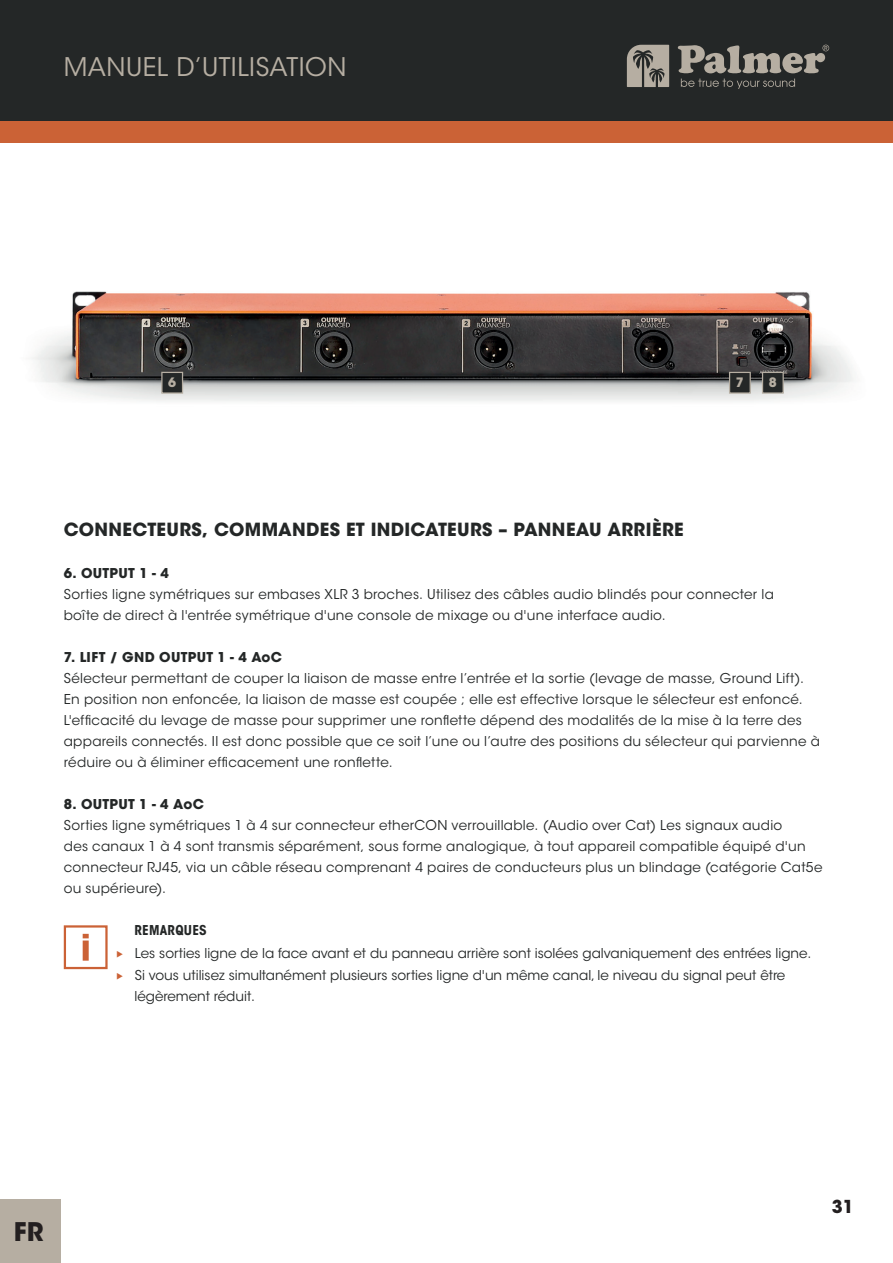
<style>
.page{position:relative;width:893px;height:1263px;background:#fff}
.page>*{position:absolute;margin:0;border:0;box-sizing:border-box;transform-origin:0 0}
.t1{font:25.5px "ITC Avant Garde Std";letter-spacing:.015em;color:#b6aea2}
.t2{font:700 25.5px "ITC Avant Garde Std";color:#231f20}
.t3{font:700 18px "ITC Avant Garde Std";letter-spacing:.02em;color:#242727}
.t4{font:700 17.7px "ITC Avant Garde Std";color:#231f20}
.t5{font:13.5px/21px "ITC Avant Garde Std";letter-spacing:.02em;color:#242727}
.t6{font:13.5px/22.5px "ITC Avant Garde Std";color:#242727}
.t7{font:700 13.5px "ITC Avant Garde Std";letter-spacing:.02em;color:#242727}
.t8{font:700 condensed 13.5px "ITC Avant Garde Std";letter-spacing:.015em;color:#242727}
.t9{font:700 12.9px "ITC Avant Garde Std";color:#b6aea2}
</style>
<div class="page">
<div style="left:0;top:0;width:893px;height:123px;background:#242727"></div>
<div style="left:0;top:121px;width:893px;height:21px;background:#cb6236"></div>
<svg style="left:678px;top:45px;width:151px;height:28px"></svg>
<svg style="left:627px;top:45px;width:42px;height:42px"></svg>
<svg style="left:681px;top:79px;width:114px;height:10px"></svg>
<div style="left:0;top:1199px;width:61px;height:64px;background:#b6aea2"></div>
<img style="left:32px;top:291px;width:822px;height:111px">
<div style="left:729px;top:372px;width:22px;height:22px;background:#242727;border:1px solid #b6aea2"></div>
<div style="left:762px;top:372px;width:22px;height:22px;background:#242727;border:1px solid #b6aea2"></div>
<div style="left:161px;top:372px;width:22px;height:22px;background:#242727;border:1px solid #b6aea2"></div>
<div style="left:64px;top:925px;width:44px;height:44px;border:2px solid #cb6236"></div>
<svg style="left:83px;top:934px;width:6px;height:27px"></svg>
<h1 class="t1" style="left:64px;top:52px;width:284px">MANUEL D’UTILISATION</h1>
<p class="t9" style="left:168px;top:374px;width:9px">6</p>
<p class="t9" style="left:736px;top:374px;width:9px">7</p>
<p class="t9" style="left:769px;top:374px;width:9px">8</p>
<h2 class="t3" style="left:64px;top:518px;width:621px">CONNECTEURS, COMMANDES ET INDICATEURS – PANNEAU ARRIÈRE</h2>
<p class="t7" style="left:64px;top:565px;width:106px">6. OUTPUT 1 - 4</p>
<p class="t5" style="left:64px;top:584px;width:712px">Sorties ligne symétriques sur embases XLR 3 broches. Utilisez des câbles audio blindés pour connecter la boîte de direct à l'entrée symétrique d'une console de mixage ou d'une interface audio.</p>
<p class="t7" style="left:64px;top:649px;width:220px">7. LIFT / GND OUTPUT 1 - 4 AoC</p>
<p class="t5" style="left:64px;top:668px;width:758px">Sélecteur permettant de couper la liaison de masse entre l’entrée et la sortie (levage de masse, Ground Lift).<br>En position non enfoncée, la liaison de masse est coupée ; elle est effective lorsque le sélecteur est enfoncé.<br>L'efficacité du levage de masse pour supprimer une ronflette dépend des modalités de la mise à la terre des appareils connectés. Il est donc possible que ce soit l’une ou l’autre des positions du sélecteur qui parvienne à réduire ou à éliminer efficacement une ronflette.</p>
<p class="t7" style="left:64px;top:796px;width:142px">8. OUTPUT 1 - 4 AoC</p>
<p class="t5" style="left:64px;top:815px;width:760px">Sorties ligne symétriques 1 à 4 sur connecteur etherCON verrouillable. (Audio over Cat) Les signaux audio<br>des canaux 1 à 4 sont transmis séparément, sous forme analogique, à tout appareil compatible équipé d'un connecteur RJ45, via un câble réseau comprenant 4 paires de conducteurs plus un blindage (catégorie Cat5e ou supérieure).</p>
<p class="t8" style="left:134px;top:922px;width:74px">REMARQUES</p>
<p class="t6" style="left:135px;top:942px;width:678px">Les sorties ligne de la face avant et du panneau arrière sont isolées galvaniquement des entrées ligne.<br>Si vous utilisez simultanément plusieurs sorties ligne d'un même canal, le niveau du signal peut être</p>
<p class="t6" style="left:134px;top:985px;width:122px">légèrement réduit.</p>
<h1 class="t2" style="left:14px;top:1214px;width:31px">FR</h1>
<h3 class="t4" style="left:832px;top:1195px;width:23px">31</h3>
</div>
